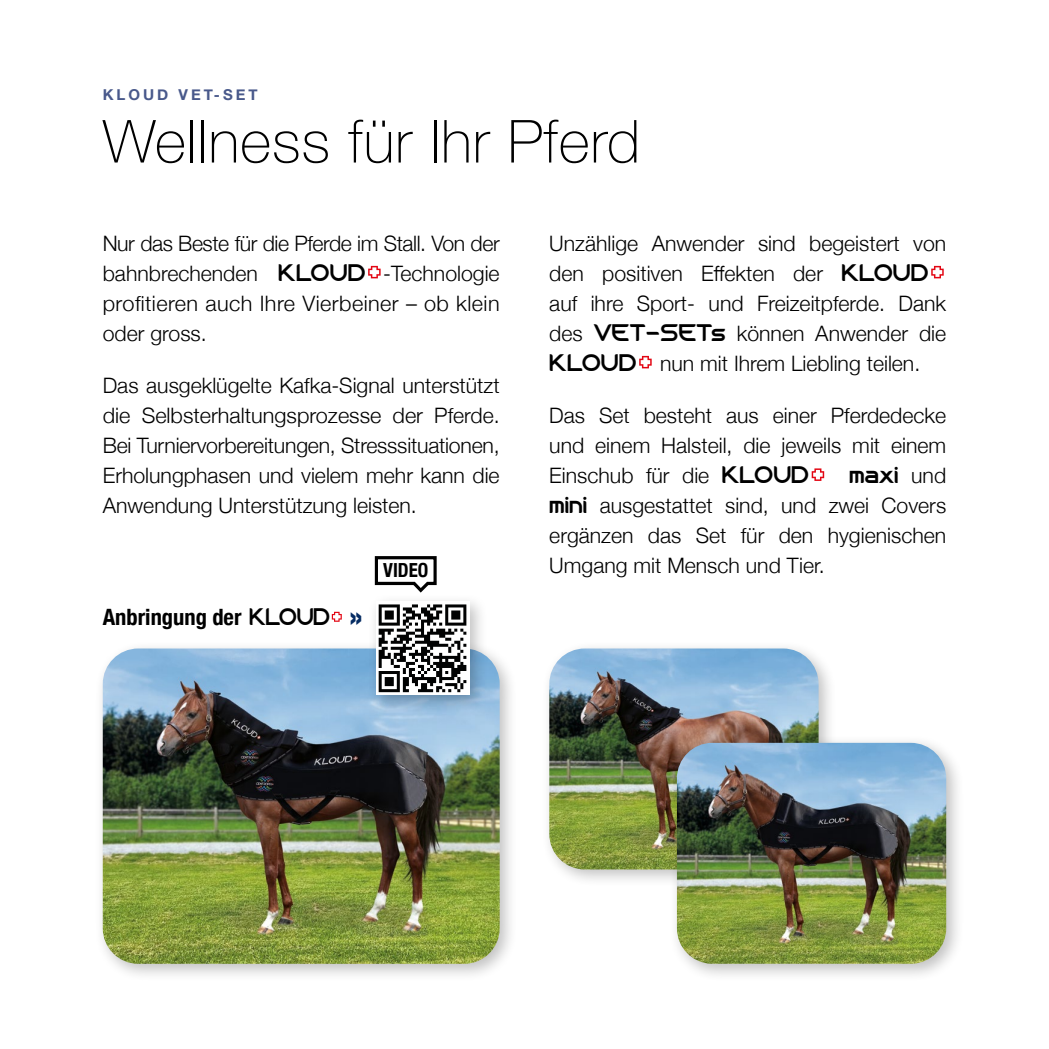
<style>
.page{position:relative;width:1049px;height:1049px;background:#fff}
.page>*{position:absolute;margin:0;border:0;box-sizing:border-box;transform-origin:0 0}
.t1{font:100 59.5px "Helvetica Neue";letter-spacing:.015em;color:#000}
.t2{font:700 condensed 22.5px "Helvetica Neue";color:#000}
.t3{font:300 21.25px/30px "Helvetica Neue";color:#000;text-align:justify}
.t4{font:600 20px "Beginner";color:#000}
.t5{font:700 condensed 19.5px "Helvetica Neue";color:#000}
.t6{font:700 15px "Helvetica Neue";letter-spacing:.2em;color:#49598b}
.s1{font-family:"Beginner";font-weight:600;font-size:20px}
.s2{font-family:"Beginner";font-weight:600;font-stretch:normal;font-size:20px}
.s3{font-size:32.5px;color:#062c63}
.s4{font-family:"Helvetica Neue";font-weight:300;font-size:21.25px}
</style>
<div class="page">
<svg style="left:368px;top:266px;width:13px;height:12px"></svg>
<svg style="left:931px;top:266px;width:13px;height:12px"></svg>
<svg style="left:639px;top:356px;width:13px;height:12px"></svg>
<svg style="left:812px;top:468px;width:12px;height:13px"></svg>
<div style="left:540px;top:640px;width:297px;height:247px;background:#000;opacity:.25"></div>
<img style="left:549px;top:648px;width:269px;height:221px">
<div style="left:668px;top:734px;width:297px;height:248px;background:#000;opacity:.25"></div>
<img style="left:677px;top:743px;width:269px;height:221px">
<div style="left:94px;top:640px;width:425px;height:342px;background:#000;opacity:.25"></div>
<img style="left:103px;top:648px;width:397px;height:316px">
<div style="left:367px;top:593px;width:121px;height:120px;background:#000;opacity:.25"></div>
<svg style="left:376px;top:601px;width:93px;height:94px"></svg>
<svg style="left:379px;top:604px;width:87px;height:88px"></svg>
<svg style="left:373px;top:556px;width:65px;height:39px"></svg>
<svg style="left:332px;top:612px;width:10px;height:10px"></svg>
<p class="t6" style="left:103px;top:83px;width:156px">KLOUD VET-SET</p>
<h1 class="t1" style="left:103px;top:96px;width:539px">Wellness für Ihr Pferd</h1>
<p class="t3" style="left:103px;top:227px;width:398px">Nur das Beste für die Pferde im Stall. Von der bahnbrechenden <span class="s1">KLOUD</span> -Technologie profitieren auch Ihre Vierbeiner – ob klein oder gross.</p>
<p class="t3" style="left:103px;top:369px;width:398px">Das ausgeklügelte Kafka-Signal unterstützt die Selbsterhaltungsprozesse der Pferde.<br>Bei Turniervorbereitungen, Stresssituationen, Erholungphasen und vielem mehr kann die Anwendung Unterstützung leisten.</p>
<p class="t5" style="left:383px;top:554px;width:47px">VIDEO</p>
<p class="t2" style="left:103px;top:599px;width:327px">Anbringung der <span class="s2">KLOUD</span> <span class="s3">»</span> <sub>VIDEO</sub></p>
<p class="t3" style="left:549px;top:227px;width:398px;text-align:left">Unzählige Anwender sind begeistert von den positiven Effekten der <span class="s1">KLOUD </span>auf ihre Sport- und Freizeitpferde. Dank des <span class="s1">VET-SETs</span> können Anwender die <span class="s1">KLOUD</span> nun mit Ihrem Liebling teilen.</p>
<p class="t3" style="left:549px;top:399px;width:398px">Das Set besteht aus einer Pferdedecke und einem Halsteil, die jeweils mit einem Einschub für die <span class="s1">KLOUD</span></p>
<p class="t4" style="left:849px;top:462px;width:99px">maxi <span class="s4">und</span></p>
<p class="t3" style="left:549px;top:489px;width:398px"><span class="s1">mini</span> ausgestattet sind, und zwei Covers ergänzen das Set für den hygienischen Umgang mit Mensch und Tier.</p>
</div>
